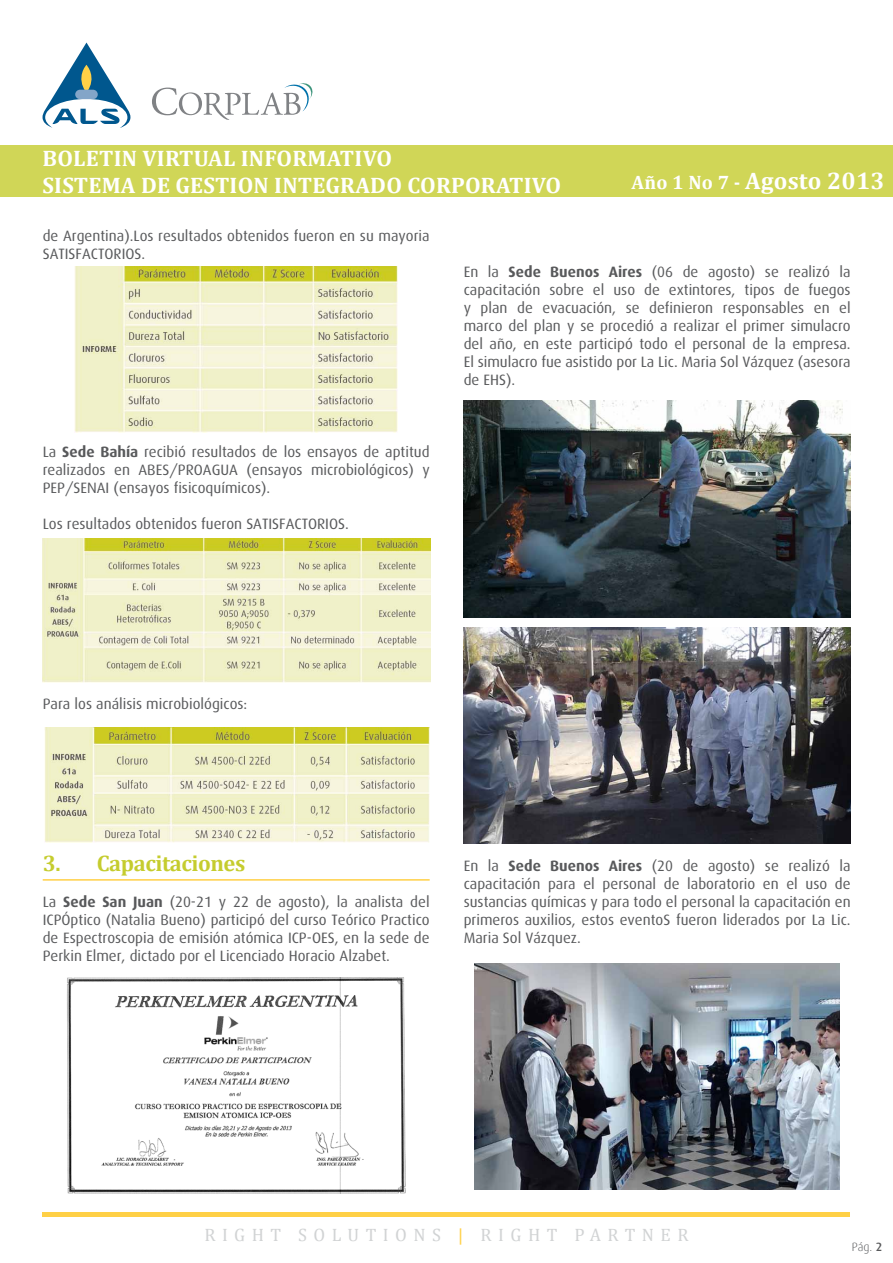
<style>
.page{position:relative;width:893px;height:1263px;background:#fff}
.page>*{position:absolute;margin:0;border:0;box-sizing:border-box;transform-origin:0 0}
.t1{font:700 24px "Cambria";letter-spacing:.01em;color:#fff}
.t2{font:700 22.5px/27px "Cambria";letter-spacing:.01em;color:#fff}
.t3{font:700 22.5px "Cambria";letter-spacing:-.02em;color:#c5cc2e}
.t4{font:18px "Cambria";letter-spacing:.36em;color:#d1d3d4}
.t5{font:15px/18px "Dax";color:#58595b;text-align:justify}
.t6{font:300 12px "Dax";color:#58595b}
.s1{font-size:19.5px}
.s2{font-weight:700}
.s3{color:#ffd046}
.s4{font-weight:500}
</style>
<div class="page">
<div style="left:0;top:145px;width:893px;height:52px;background:#d0d657"></div>
<svg style="left:43px;top:43px;width:87px;height:85px"></svg>
<svg style="left:152px;top:83px;width:161px;height:37px"></svg>
<hr style="left:43px;top:1212px;width:807px;height:4px;background:#ffd046">
<hr style="left:43px;top:879px;width:387px;height:2px;background:#ffd046">
<img style="left:75px;top:267px;width:323px;height:166px">
<img style="left:43px;top:539px;width:388px;height:144px">
<img style="left:45px;top:727px;width:385px;height:115px">
<img style="left:67px;top:977px;width:339px;height:217px">
<img style="left:464px;top:400px;width:386px;height:218px">
<img style="left:464px;top:628px;width:386px;height:216px">
<img style="left:475px;top:963px;width:364px;height:227px">
<h2 class="t2" style="left:43px;top:144px;width:520px">BOLETIN VIRTUAL INFORMATIVO<br>SISTEMA DE GESTION INTEGRADO CORPORATIVO</h2>
<p class="t5" style="left:43px;top:226px;width:388px">de Argentina).Los resultados obtenidos fueron en su mayoria<br>SATISFACTORIOS.</p>
<h1 class="t1" style="left:632px;top:164px;width:255px"><span class="s1">Año 1 No 7 -</span> Agosto 2013</h1>
<p class="t5" style="left:43px;top:442px;width:388px">La <span class="s2">Sede Bahía</span> recibió resultados de los ensayos de aptitud realizados en ABES/PROAGUA (ensayos microbiológicos) y PEP/SENAI (ensayos fisicoquímicos).</p>
<p class="t5" style="left:43px;top:514px;width:308px">Los resultados obtenidos fueron SATISFACTORIOS.</p>
<p class="t5" style="left:464px;top:262px;width:388px">En la <span class="s2">Sede Buenos Aires</span> (06 de agosto) se realizó la capacitación sobre el uso de extintores, tipos de fuegos y plan de evacuación, se definieron responsables en el marco del plan y se procedió a realizar el primer simulacro del año, en este participó todo el personal de la empresa.<br>El simulacro fue asistido por La Lic. Maria Sol Vázquez (asesora de EHS).</p>
<p class="t5" style="left:43px;top:694px;width:206px">Para los análisis microbiológicos:</p>
<h2 class="t3" style="left:43px;top:847px;width:204px">3. Capacitaciones</h2>
<p class="t5" style="left:43px;top:892px;width:388px">La <span class="s2">Sede San Juan</span> (20-21 y 22 de agosto), la analista del ICPÓptico (Natalia Bueno) participó del curso Teórico Practico de Espectroscopia de emisión atómica ICP-OES, en la sede de Perkin Elmer, dictado por el Licenciado Horacio Alzabet.</p>
<p class="t5" style="left:464px;top:856px;width:388px">En la <span class="s2">Sede Buenos Aires</span> (20 de agosto) se realizó la capacitación para el personal de laboratorio en el uso de sustancias químicas y para todo el personal la capacitación en primeros auxilios, estos eventoS fueron liderados por La Lic.<br>Maria Sol Vázquez.</p>
<p class="t4" style="left:204px;top:1224px;width:486px">RIGHT SOLUTIONS <span class="s3">|</span> RIGHT PARTNER</p>
<p class="t6" style="left:852px;top:1240px;width:32px">Pág. <span class="s4">2</span></p>
</div>
